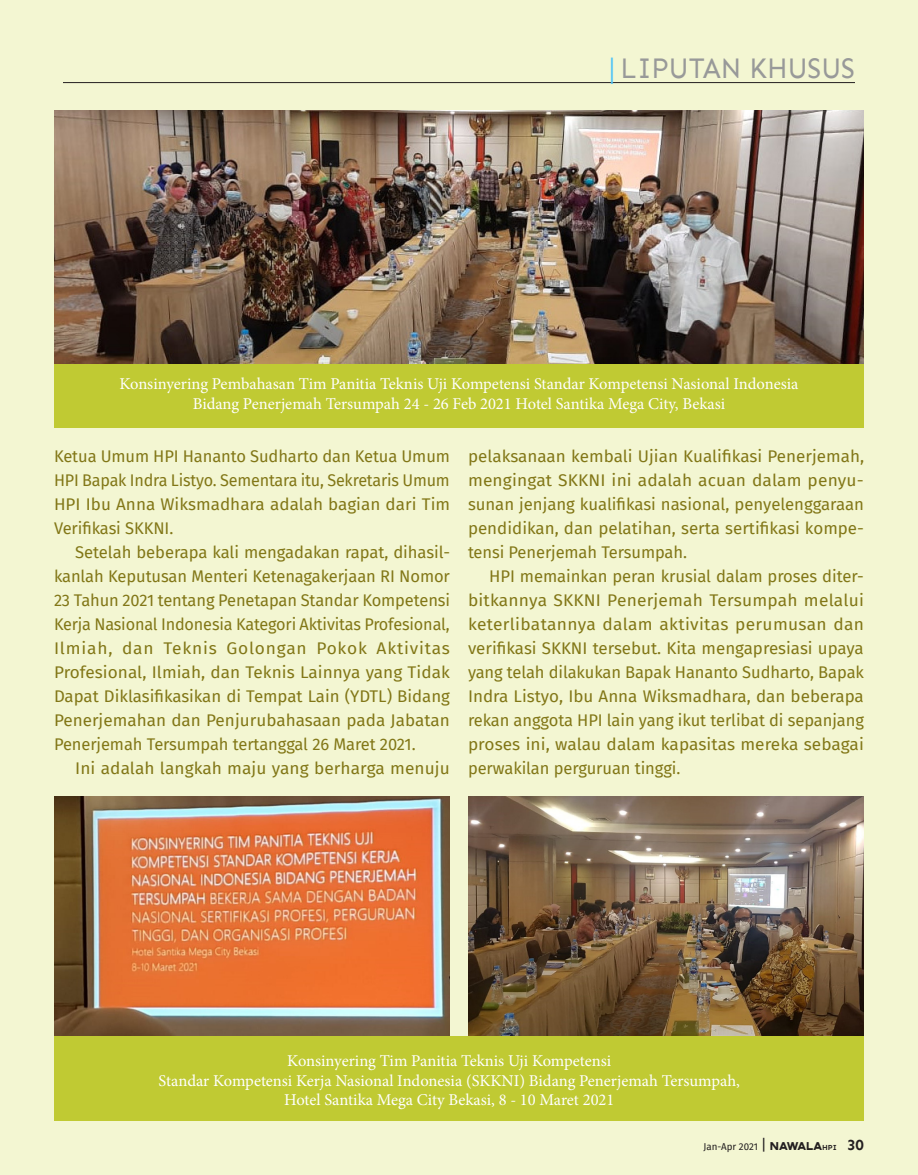
<style>
.page{position:relative;width:918px;height:1175px;background:#fff}
.page>*{position:absolute;margin:0;border:0;box-sizing:border-box;transform-origin:0 0}
.Department_Tag_Museo{font:29.7px "Sen";color:#989999;scale:.91 1}
.Prez_Text{font:16.5px/24px "Fira Sans";letter-spacing:-.005em;color:#827717;text-align:justify}
.t1{font:16.5px/19.8px "Minion Pro";color:#fff;text-align:center}
.Prez_Text-2{font:16.5px "Fira Sans";letter-spacing:-.005em;color:#827717;scale:1.05 1}
.Folio__date{font:9.75px "Fira Sans";color:#231f20}
.s1{font-weight:800;color:#4fc3f7}
.s2{font-size:15px}
.s3{font-family:"Aemstel";font-size:11.25px}
.s4{font-family:"Sen";font-weight:700;font-size:7.5px}
.s5{font-family:"Sen";font-weight:700;font-size:15px}
</style>
<div class="page">
<div style="left:0;top:0;width:918px;height:1174px;background:#f3f6d2"></div>
<hr style="left:63px;top:82px;width:792px;height:1px;background:#231f20">
<img style="left:54px;top:110px;width:810px;height:255px">
<img style="left:54px;top:796px;width:396px;height:241px">
<img style="left:468px;top:796px;width:396px;height:241px">
<div style="left:54px;top:365px;width:810px;height:63px;background:#c0ca33"></div>
<div style="left:54px;top:1037px;width:810px;height:83px;background:#c0ca33"></div>
<p class="Department_Tag_Museo" style="left:610px;top:51px;width:271px"><span class="s1">|</span> LIPUTAN KHUSUS</p>
<p class="t1" style="left:120px;top:374px;width:680px">Konsinyering Pembahasan Tim Panitia Teknis Uji Kompetensi Standar Kompetensi Nasional Indonesia<br>Bidang Penerjemah Tersumpah 24 - 26 Feb 2021 Hotel Santika Mega City, Bekasi</p>
<p class="Prez_Text" style="left:54px;top:444px;width:398px">Ketua Umum HPI Hananto Sudharto dan Ketua Umum HPI Bapak Indra Listyo. Sementara itu, Sekretaris Umum HPI Ibu Anna Wiksmadhara adalah bagian dari Tim Verifikasi SKKNI.</p>
<p class="Prez_Text" style="left:54px;top:540px;width:398px;text-indent:21px">Setelah beberapa kali mengadakan rapat, dihasil&shy;kanlah Keputusan Menteri Ketenagakerjaan RI Nomor 23 Tahun 2021 tentang Penetapan Standar Kompetensi Kerja Nasional Indonesia Kategori Aktivitas Profesional, Ilmiah, dan Teknis Golongan Pokok Aktivitas Profesional, Ilmiah, dan Teknis Lainnya yang Tidak Dapat Diklasifikasikan di Tempat Lain (YDTL) Bidang Penerjemahan dan Penjurubahasaan pada Jabatan Penerjemah Tersumpah tertanggal 26 Maret 2021.</p>
<p class="Prez_Text-2" style="left:75px;top:756px;width:358px">Ini adalah langkah maju yang berharga menuju</p>
<p class="Prez_Text" style="left:468px;top:444px;width:398px">pelaksanaan kembali Ujian Kualifikasi Penerjemah, mengingat SKKNI ini adalah acuan dalam penyu&shy;sunan jenjang kualifikasi nasional, penyelenggaraan pendidikan, dan pelatihan, serta sertifikasi kompe&shy;tensi Penerjemah Tersumpah.</p>
<p class="Prez_Text" style="left:468px;top:564px;width:398px;text-indent:21px">HPI memainkan peran krusial dalam proses diter&shy;bitkannya SKKNI Penerjemah Tersumpah melalui keterlibatannya dalam aktivitas perumusan dan verifikasi SKKNI tersebut. Kita mengapresiasi upaya yang telah dilakukan Bapak Hananto Sudharto, Bapak Indra Listyo, Ibu Anna Wiksmadhara, dan beberapa rekan anggota HPI lain yang ikut terlibat di sepanjang proses ini, walau dalam kapasitas mereka sebagai perwakilan perguruan tinggi.</p>
<p class="t1" style="left:159px;top:1050px;width:583px">Konsinyering Tim Panitia Teknis Uji Kompetensi<br>Standar Kompetensi Kerja Nasional Indonesia (SKKNI) Bidang Penerjemah Tersumpah,<br>Hotel Santika Mega City Bekasi, 8 - 10 Maret 2021</p>
<p class="Folio__date" style="left:703px;top:1139px;width:162px">Jan-Apr 2021 <span class="s2">|</span> <span class="s3">NAWALA</span><span class="s4">HPI</span> <span class="s5">30</span></p>
</div>
